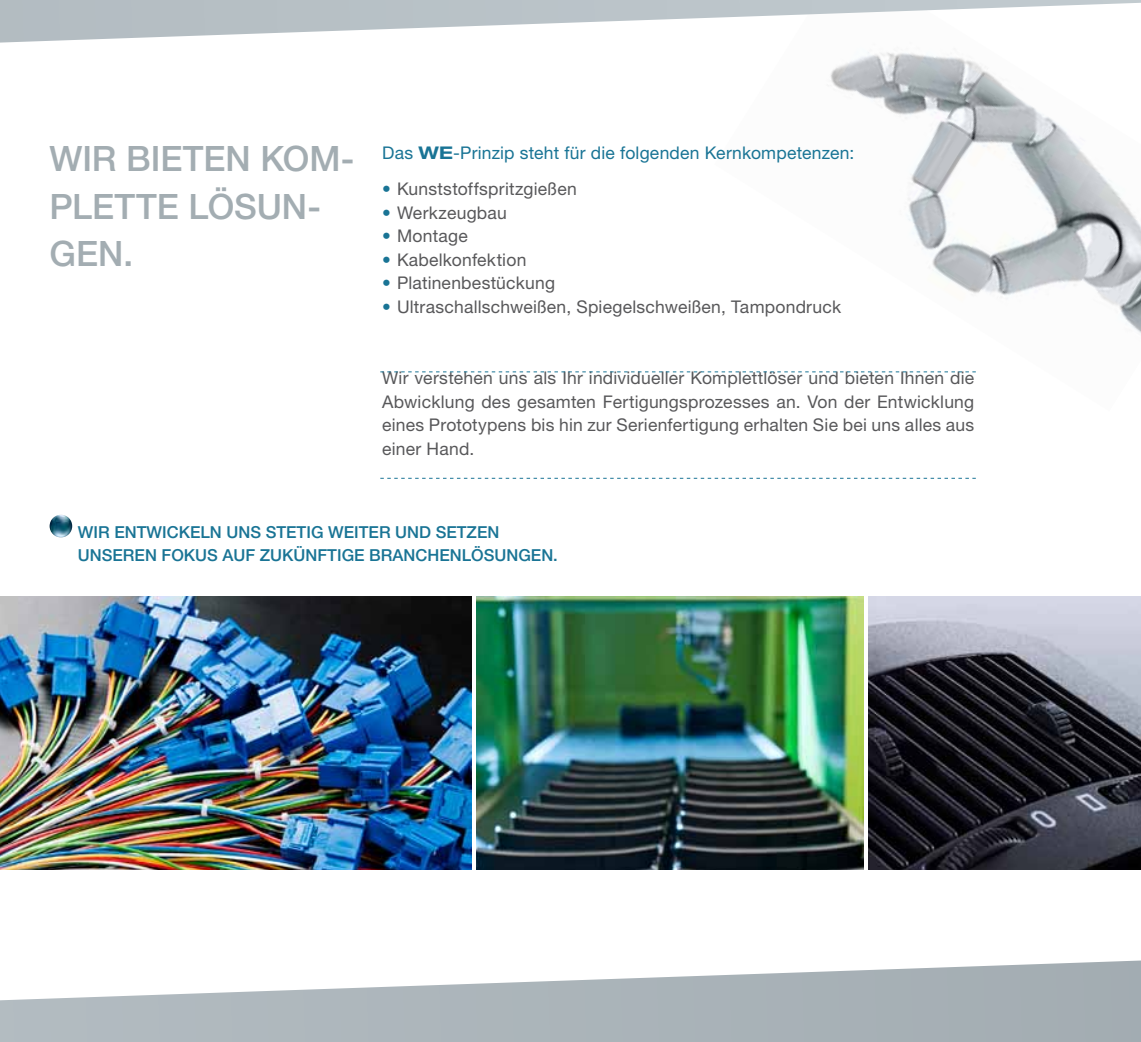
<style>
.page{position:relative;width:1141px;height:1042px;background:#fff}
.page>*{position:absolute;margin:0;border:0;box-sizing:border-box;transform-origin:0 0}
.t1{font:500 35px/47.2px "Helvetica Neue LT Std";letter-spacing:-.005em;color:#a3adb2}
.t2{font:17.5px/23.6px "Helvetica Neue LT Std";letter-spacing:.015em;color:#58585a;text-align:justify}
.t3{font:17.5px "Helvetica Neue LT Std";letter-spacing:.01em;color:#197495}
.t4{font:500 16.45px/23.6px "Helvetica Neue LT Std";color:#197495}
.s1{font-weight:700;font-stretch:expanded}
.s2{color:#197495}
</style>
<div class="page">
<img style="left:714px;top:52px;width:427px;height:321px">
<svg style="left:0;top:960px;width:1141px;height:82px"></svg>
<svg style="left:0;top:0;width:1141px;height:43px"></svg>
<img style="left:868px;top:597px;width:273px;height:273px">
<img style="left:0;top:597px;width:471px;height:273px">
<img style="left:476px;top:597px;width:387px;height:273px">
<svg style="left:380px;top:371px;width:596px;height:1px"></svg>
<svg style="left:380px;top:478px;width:596px;height:1px"></svg>
<img style="left:50px;top:515px;width:22px;height:22px;border-radius:11px">
<h1 class="t1" style="left:50px;top:135px;width:306px">WIR BIETEN KOM-<br>PLETTE LÖSUN-<br>GEN.</h1>
<p class="t3" style="left:382px;top:143px;width:474px">Das <span class="s1">we</span>-Prinzip steht für die folgenden Kernkompetenzen:</p>
<p class="t2" style="left:382px;top:177px;width:196px"><span class="s2">•</span> Kunststoffspritzgießen</p>
<p class="t2" style="left:382px;top:200px;width:126px"><span class="s2">•</span> Werkzeugbau</p>
<p class="t2" style="left:382px;top:224px;width:87px"><span class="s2">•</span> Montage</p>
<p class="t2" style="left:382px;top:247px;width:146px"><span class="s2">•</span> Kabelkonfektion</p>
<p class="t2" style="left:382px;top:271px;width:174px"><span class="s2">•</span> Platinenbestückung</p>
<p class="t2" style="left:382px;top:295px;width:460px"><span class="s2">•</span> Ultraschallschweißen, Spiegelschweißen, Tampondruck</p>
<p class="t2" style="left:382px;top:366px;width:594px">Wir verstehen uns als Ihr individueller Komplettlöser und bieten Ihnen die Abwicklung des gesamten Fertigungsprozesses an. Von der Entwicklung eines Prototypens bis hin zur Serienfertigung erhalten Sie bei uns alles aus einer Hand.</p>
<p class="t4" style="left:78px;top:520px;width:481px">WIR ENTWICKELN UNS STETIG WEITER UND SETZEN<br>UNSEREN FOKUS AUF ZU KÜNFTIGE BRANCHENLÖSUNGEN.</p>
</div>
